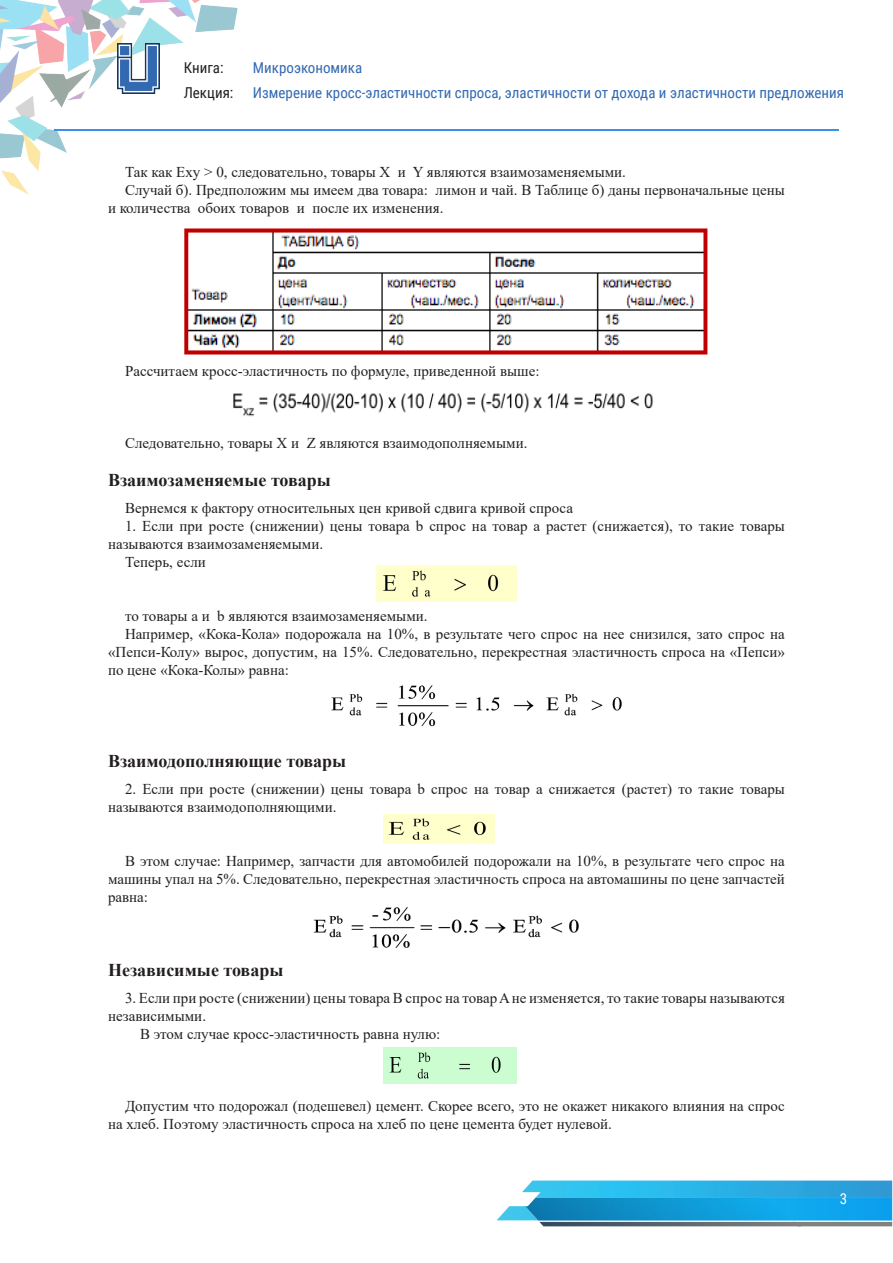
<style>
.page{position:relative;width:893px;height:1263px;background:#fff}
.page>*{position:absolute;margin:0;border:0;box-sizing:border-box;transform-origin:0 0}
.tema{font:700 18px "Times New Roman";color:#231f20}
.t1{font:15px/18px "Times New Roman";color:#231f20}
.t2{font:15px/25.5px "Roboto Condensed";color:#3269b1}
.t3{font:15px/25.5px "Roboto Condensed";color:#231f20}
.t4{font:15px "Roboto Condensed";color:#fff}
</style>
<div class="page">
<svg style="left:497px;top:1180px;width:395px;height:46px;background:#5bb6d9"></svg>
<img style="left:525px;top:1198px;width:367px;height:22px">
<img style="left:0;top:0;width:238px;height:195px">
<hr style="left:54px;top:129px;width:785px;height:2px;background:#3b91e8">
<img style="left:118px;top:44px;width:41px;height:49px">
<img style="left:184px;top:228px;width:524px;height:127px">
<img style="left:233px;top:393px;width:421px;height:24px">
<img style="left:377px;top:566px;width:139px;height:35px">
<img style="left:331px;top:685px;width:291px;height:42px">
<img style="left:384px;top:815px;width:111px;height:28px">
<img style="left:313px;top:907px;width:266px;height:42px">
<img style="left:384px;top:1048px;width:132px;height:35px">
<p class="t3" style="left:184px;top:54px;width:51px">Книга:<br>Лекция:</p>
<p class="t2" style="left:253px;top:54px;width:592px">Микроэкономика<br>Измерение кросс-эластичности спроса, эластичности от дохода и эластичности предложения</p>
<p class="t1" style="left:125px;top:163px;width:502px">Так как Exу &gt; 0, следовательно, товары X и Y являются взаимозаменяемыми.</p>
<p class="t1" style="left:108px;top:181px;width:678px;text-indent:17px">Случай б). Предположим мы имеем два товара: лимон и чай. В Таблице б) даны первоначальные цены и количества обоих товаров и после их изменения.</p>
<p class="t1" style="left:125px;top:361px;width:416px">Рассчитаем кросс-эластичность по формуле, приведенной выше:</p>
<p class="t1" style="left:125px;top:433px;width:404px">Следовательно, товары X и Z являются взаимодополняемыми.</p>
<p class="tema" style="left:108px;top:467px;width:224px">Взаимозаменяемые товары</p>
<p class="t1" style="left:125px;top:498px;width:450px">Вернемся к фактору относительных цен кривой сдвига кривой спроса</p>
<p class="t1" style="left:108px;top:516px;width:678px;text-indent:17px">1. Если при росте (снижении) цены товара b спрос на товар a растет (снижается), то такие товары называются взаимозаменяемыми.</p>
<p class="t1" style="left:125px;top:552px;width:82px">Теперь, если</p>
<p class="t1" style="left:125px;top:606px;width:304px">то товары a и b являются взаимозаменяемыми.</p>
<p class="t1" style="left:108px;top:624px;width:678px;text-align:justify;text-indent:17px">Например, «Кока-Кола» подорожала на 10%, в результате чего спрос на нее снизился, зато спрос на «Пепси-Колу» вырос, допустим, на 15%. Следовательно, перекрестная эластичность спроса на «Пепси» по цене «Кока-Колы» равна:</p>
<p class="tema" style="left:108px;top:748px;width:240px">Взаимодополняющие товары</p>
<p class="t1" style="left:108px;top:779px;width:678px;text-indent:17px">2. Если при росте (снижении) цены товара b спрос на товар a снижается (растет) то такие товары называются взаимодополняющими.</p>
<p class="t1" style="left:108px;top:851px;width:678px;text-align:justify;text-indent:17px">В этом случае: Например, запчасти для автомобилей подорожали на 10%, в результате чего спрос на машины упал на 5%. Следовательно, перекрестная эластичность спроса на автомашины по цене запчастей равна:</p>
<p class="tema" style="left:108px;top:957px;width:177px">Независимые товары</p>
<p class="t1" style="left:108px;top:988px;width:678px;text-indent:17px">3. Если при росте (снижении) цены товара B спрос на товар A не изменяется, то такие товары называются независимыми.</p>
<p class="t1" style="left:140px;top:1024px;width:302px">В этом случае кросс-эластичность равна нулю:</p>
<p class="t1" style="left:108px;top:1096px;width:678px;text-indent:17px">Допустим что подорожал (подешевел) цемент. Скорее всего, это не окажет никакого влияния на спрос на хлеб. Поэтому эластичность спроса на хлеб по цене цемента будет нулевой.</p>
<p class="t4" style="left:840px;top:1188px;width:9px">3</p>
</div>
